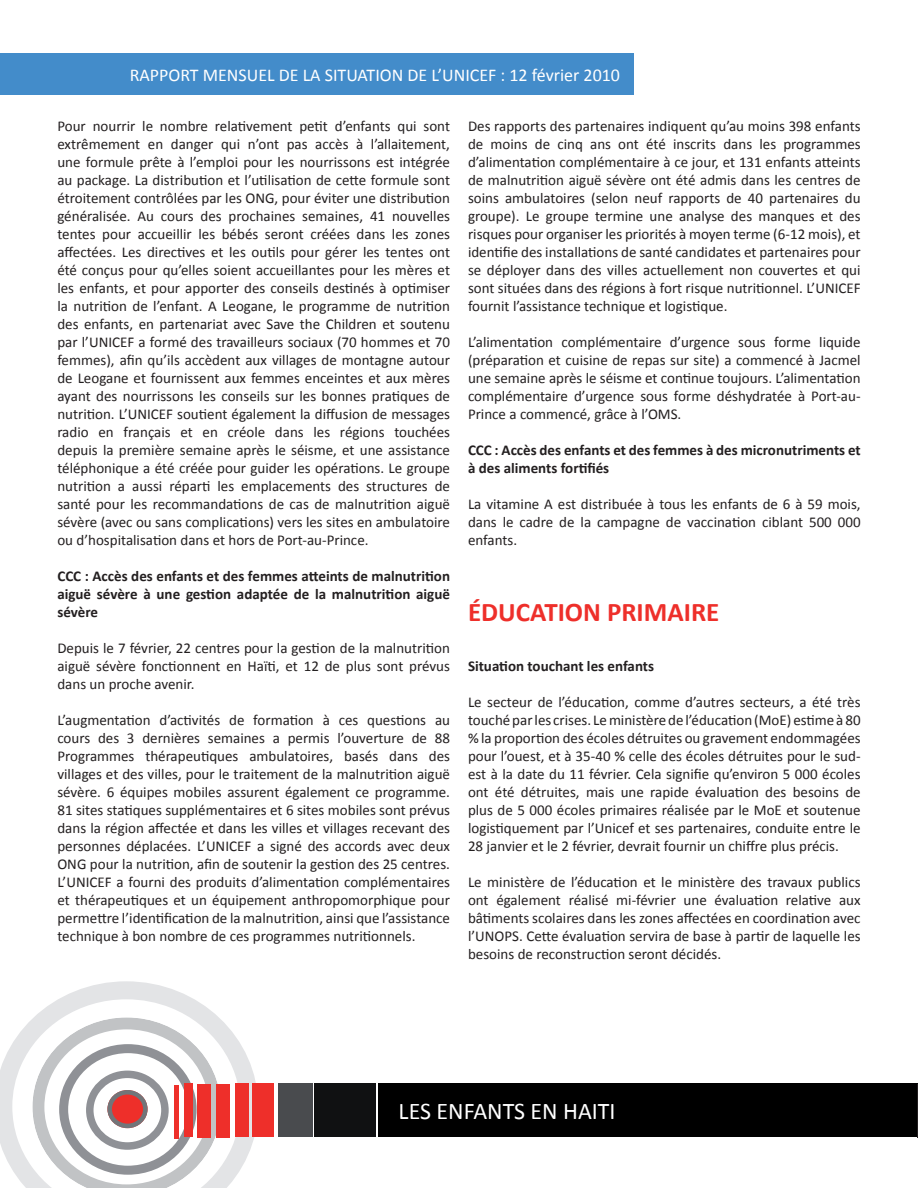
<style>
.page{position:relative;width:918px;height:1188px;background:#fff}
.page>*{position:absolute;margin:0;border:0;box-sizing:border-box;transform-origin:0 0}
.t1{font:700 27px "Calibri";color:#ee2f2a}
.t2{font:24px "Calibri";color:#fff}
.t3{font:18px "Calibri";color:#fff}
.t4{font:15px/18px "Calibri";color:#231f20;text-align:justify}
.t5{font:700 15px/18px "Calibri";color:#231f20;text-align:justify}
</style>
<div class="page">
<svg style="left:0;top:981px;width:256px;height:207px"></svg>
<div style="left:379px;top:1083px;width:539px;height:54px;background:#000"></div>
<div style="left:315px;top:1083px;width:61px;height:54px;background:#101112"></div>
<div style="left:278px;top:1083px;width:34px;height:54px;background:#494b4e"></div>
<div style="left:253px;top:1083px;width:21px;height:54px;background:#ee2f2a"></div>
<div style="left:235px;top:1083px;width:13px;height:54px;background:#ee2f2a"></div>
<div style="left:216px;top:1084px;width:14px;height:54px;background:#ee2f2a"></div>
<svg style="left:32px;top:1017px;width:189px;height:171px"></svg>
<div style="left:184px;top:1083px;width:9px;height:54px;background:#ee2f2a"></div>
<div style="left:174px;top:1085px;width:5px;height:54px;background:#ee2f2a"></div>
<hr style="left:917px;top:1084px;width:1px;height:54px;background:#231f20">
<div style="left:0;top:53px;width:633px;height:42px;background:#438cca"></div>
<p class="t3" style="left:130px;top:64px;width:492px">RAPPORT MENSUEL DE LA SITUATION DE L’UNICEF : 12 février 2010</p>
<p class="t4" style="left:57px;top:116px;width:394px">Pour nourrir le nombre relativement petit d’enfants qui sont extrêmement en danger qui n’ont pas accès à l’allaitement, une formule prête à l’emploi pour les nourrissons est intégrée au package. La distribution et l’utilisation de cette formule sont étroitement contrôlées par les ONG, pour éviter une distribution généralisée. Au cours des prochaines semaines, 41 nouvelles tentes pour accueillir les bébés seront créées dans les zones affectées. Les directives et les outils pour gérer les tentes ont été conçus pour qu’elles soient accueillantes pour les mères et les enfants, et pour apporter des conseils destinés à optimiser la nutrition de l’enfant. A Leogane, le programme de nutrition des enfants, en partenariat avec Save the Children et soutenu par l’UNICEF a formé des travailleurs sociaux (70 hommes et 70 femmes), afin qu’ils accèdent aux villages de montagne autour de Leogane et fournissent aux femmes enceintes et aux mères ayant des nourrissons les conseils sur les bonnes pratiques de nutrition. L’UNICEF soutient également la diffusion de messages radio en français et en créole dans les régions touchées depuis la première semaine après le séisme, et une assistance téléphonique a été créée pour guider les opérations. Le groupe nutrition a aussi réparti les emplacements des structures de santé pour les recommandations de cas de malnutrition aiguë sévère (avec ou sans complications) vers les sites en ambulatoire ou d’hospitalisation dans et hors de Port-au-Prince.</p>
<p class="t5" style="left:57px;top:566px;width:394px">CCC : Accès des enfants et des femmes atteints de malnutrition aiguë sévère à une gestion adaptée de la malnutrition aiguë sévère</p>
<p class="t4" style="left:57px;top:638px;width:394px">Depuis le 7 février, 22 centres pour la gestion de la malnutrition aiguë sévère fonctionnent en Haïti, et 12 de plus sont prévus dans un proche avenir.</p>
<p class="t4" style="left:57px;top:710px;width:394px">L’augmentation d’activités de formation à ces questions au cours des 3 dernières semaines a permis l’ouverture de 88<br>Programmes thérapeutiques ambulatoires, basés dans des villages et des villes, pour le traitement de la malnutrition aiguë sévère. 6 équipes mobiles assurent également ce programme.<br>81 sites statiques supplémentaires et 6 sites mobiles sont prévus dans la région affectée et dans les villes et villages recevant des personnes déplacées. L’UNICEF a signé des accords avec deux ONG pour la nutrition, afin de soutenir la gestion des 25 centres.<br>L’UNICEF a fourni des produits d’alimentation complémentaires et thérapeutiques et un équipement anthropomorphique pour permettre l’identification de la malnutrition, ainsi que l’assistance technique à bon nombre de ces programmes nutritionnels.</p>
<p class="t4" style="left:468px;top:116px;width:394px">Des rapports des partenaires indiquent qu’au moins 398 enfants de moins de cinq ans ont été inscrits dans les programmes d’alimentation complémentaire à ce jour, et 131 enfants atteints de malnutrition aiguë sévère ont été admis dans les centres de soins ambulatoires (selon neuf rapports de 40 partenaires du groupe). Le groupe termine une analyse des manques et des risques pour organiser les priorités à moyen terme (6-12 mois), et identifie des installations de santé candidates et partenaires pour se déployer dans des villes actuellement non couvertes et qui sont situées dans des régions à fort risque nutritionnel. L’UNICEF fournit l’assistance technique et logistique.</p>
<p class="t4" style="left:468px;top:332px;width:394px">L’alimentation complémentaire d’urgence sous forme liquide (préparation et cuisine de repas sur site) a commencé à Jacmel une semaine après le séisme et continue toujours. L’alimentation complémentaire d’urgence sous forme déshydratée à Port-au-Prince a commencé, grâce à l’OMS.</p>
<p class="t5" style="left:468px;top:440px;width:394px">CCC : Accès des enfants et des femmes à des micronutriments et à des aliments fortifiés</p>
<p class="t4" style="left:468px;top:494px;width:394px">La vitamine A est distribuée à tous les enfants de 6 à 59 mois, dans le cadre de la campagne de vaccination ciblant 500 000 enfants.</p>
<h1 class="t1" style="left:468px;top:595px;width:253px">ÉDUCATION PRIMAIRE</h1>
<p class="t5" style="left:468px;top:656px;width:188px">Situation touchant les enfants</p>
<p class="t4" style="left:468px;top:692px;width:394px">Le secteur de l’éducation, comme d’autres secteurs, a été très touché par les crises. Le ministère de l’éducation (MoE) estime à 80 % la proportion des écoles détruites ou gravement endommagées pour l’ouest, et à 35-40 % celle des écoles détruites pour le sud&shy;est à la date du 11 février. Cela signifie qu’environ 5 000 écoles ont été détruites, mais une rapide évaluation des besoins de plus de 5 000 écoles primaires réalisée par le MoE et soutenue logistiquement par l’Unicef et ses partenaires, conduite entre le 28 janvier et le 2 février, devrait fournir un chiffre plus précis.</p>
<p class="t4" style="left:468px;top:872px;width:394px">Le ministère de l’éducation et le ministère des travaux publics ont également réalisé mi-février une évaluation relative aux bâtiments scolaires dans les zones affectées en coordination avec l’UNOPS. Cette évaluation servira de base à partir de laquelle les besoins de reconstruction seront décidés.</p>
<h2 class="t2" style="left:399px;top:1096px;width:219px">LES ENFANTS EN HAITI</h2>
</div>
